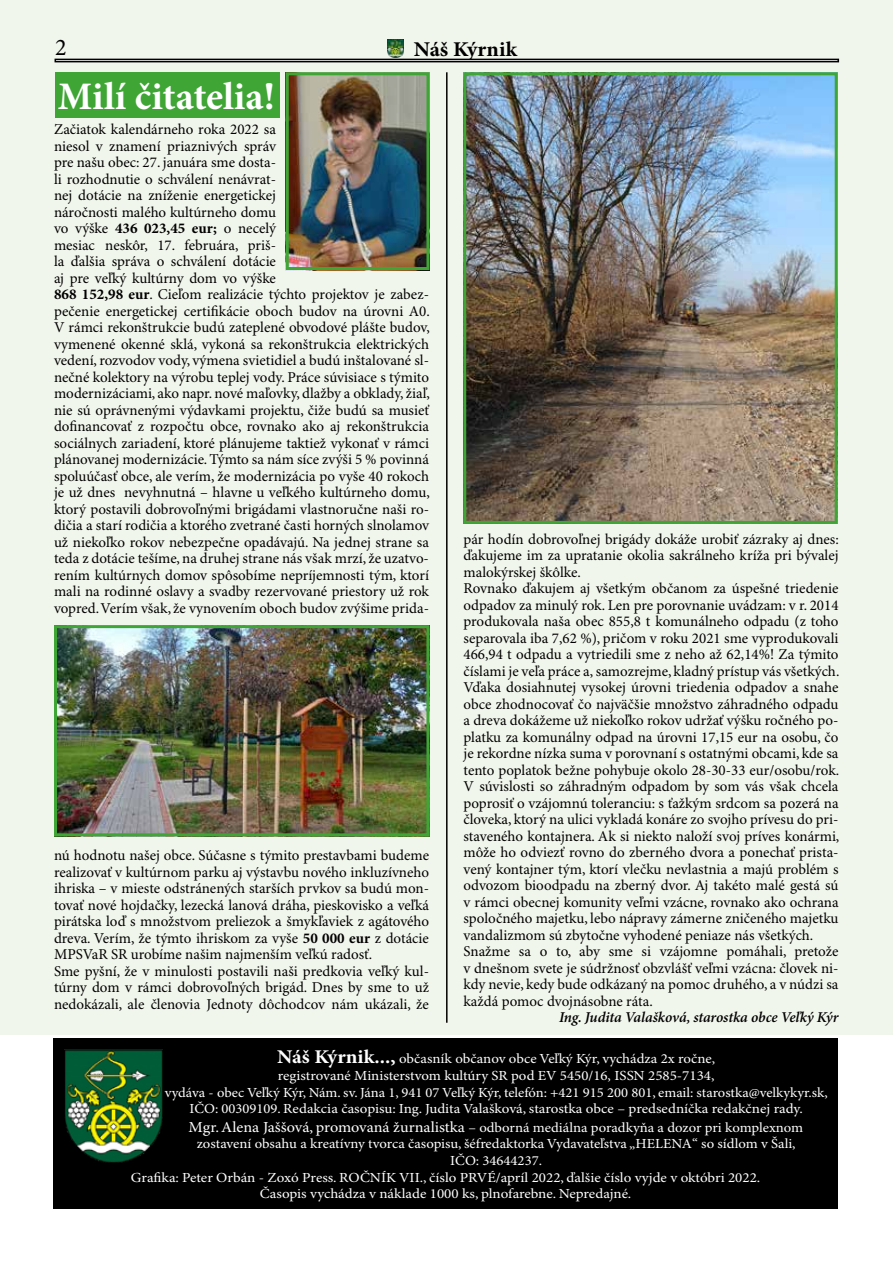
<style>
.page{position:relative;width:893px;height:1263px;background:#fff}
.page>*{position:absolute;margin:0;border:0;box-sizing:border-box;transform-origin:0 0}
.t1{font:700 39px "Minion Pro";color:#fff}
.t2{font:24px "Minion Pro";color:#000}
.t3{font:700 21px "Minion Pro";color:#000;scale:1.05 1}
.t4{font:15px/16.5px "Minion Pro";color:#000}
.t5{font:italic 600 15px "Minion Pro";letter-spacing:-.01em;color:#000}
.t6{font:13.95px/16.6px "Minion Pro";color:#fff;text-align:center;scale:1.07 1}
.t7{font:13.95px "Minion Pro";color:#fff;scale:1.06 1}
.t8{font:13.95px "Minion Pro";color:#fff;scale:1.08 1}
.s1{font-weight:700}
.s2{font-weight:700;font-size:19.5px}
.s3{font-size:15.3px}
</style>
<div class="page">
<div style="left:0;top:0;width:893px;height:1035px;background:#f1f6ec"></div>
<img style="left:290px;top:76px;width:135px;height:190px">
<div style="left:286px;top:72px;width:143px;height:198px;border:3px solid #3fa535"></div>
<div style="left:55px;top:72px;width:225px;height:46px;background:#3fa535"></div>
<img style="left:58px;top:629px;width:367px;height:203px">
<div style="left:54px;top:625px;width:375px;height:211px;border:3px solid #3fa535"></div>
<img style="left:467px;top:76px;width:367px;height:444px">
<div style="left:463px;top:72px;width:375px;height:452px;border:3px solid #3fa535"></div>
<div style="left:53px;top:1038px;width:785px;height:171px;background:#000"></div>
<img style="left:65px;top:1050px;width:97px;height:113px">
<hr style="left:446px;top:72px;width:2px;height:951px;background:#000">
<div style="left:55px;top:59px;width:784px;height:3px;border:2px solid #000"></div>
<img style="left:388px;top:39px;width:15px;height:18px">
<h2 class="t2" style="left:55px;top:33px;width:13px">2</h2>
<h3 class="t3" style="left:414px;top:37px;width:100px">Náš Kýrnik</h3>
<h1 class="t1" style="left:58px;top:74px;width:219px">Milí čitatelia!</h1>
<p class="t4" style="left:54px;top:122px;width:377px">Začiatok kalendárneho roka 2022 sa<br>niesol v znamení priaznivých správ<br>pre našu obec: 27. januára sme dosta-<br>li rozhodnutie o schválení nenávrat-<br>nej dotácie na zníženie energetickej<br>náročnosti malého kultúrneho domu<br>vo výške <span class="s1">436 023,45 eur;</span> o necelý<br>mesiac neskôr, 17. februára, priš-<br>la ďalšia správa o schválení dotácie<br>aj pre veľký kultúrny dom vo výške<br><span class="s1">868 152,98 eur</span>. Cieľom realizácie týchto projektov je zabez&shy;pečenie energetickej certifikácie oboch budov na úrovni A0.<br>V rámci rekonštrukcie budú zateplené obvodové plášte budov, vymenené okenné sklá, vykoná sa rekonštrukcia elektrických vedení, rozvodov vody, výmena svietidiel a budú inštalované sl&shy;nečné kolektory na výrobu teplej vody. Práce súvisiace s týmito modernizáciami, ako napr. nové maľovky, dlažby a obklady, žiaľ, nie sú oprávnenými výdavkami projektu, čiže budú sa musieť dofinancovať z rozpočtu obce, rovnako ako aj rekonštrukcia sociálnych zariadení, ktoré plánujeme taktiež vykonať v rámci plánovanej modernizácie. Týmto sa nám síce zvýši 5 % povinná spoluúčasť obce, ale verím, že modernizácia po vyše 40 rokoch je už dnes nevyhnutná – hlavne u veľkého kultúrneho domu, ktorý postavili dobrovoľnými brigádami vlastnoručne naši ro&shy;dičia a starí rodičia a ktorého zvetrané časti horných slnolamov už niekoľko rokov nebezpečne opadávajú. Na jednej strane sa teda z dotácie tešíme, na druhej strane nás však mrzí, že uzatvo&shy;rením kultúrnych domov spôsobíme nepríjemnosti tým, ktorí mali na rodinné oslavy a svadby rezervované priestory už rok vopred. Verím však, že vynovením oboch budov zvýšime prida-</p>
<p class="t4" style="left:54px;top:848px;width:377px">nú hodnotu našej obce. Súčasne s týmito prestavbami budeme realizovať v kultúrnom parku aj výstavbu nového inkluzívneho ihriska – v mieste odstránených starších prvkov sa budú mon&shy;tovať nové hojdačky, lezecká lanová dráha, pieskovisko a veľká pirátska loď s množstvom preliezok a šmykľaviek z agátového dreva. Verím, že týmto ihriskom za vyše <span class="s1">50 000 eur</span> z dotácie MPSVaR SR urobíme našim najmenším veľkú radosť.<br>Sme pyšní, že v minulosti postavili naši predkovia veľký kul&shy;túrny dom v rámci dobrovoľných brigád. Dnes by sme to už nedokázali, ale členovia Jednoty dôchodcov nám ukázali, že</p>
<p class="t4" style="left:463px;top:531px;width:377px">pár hodín dobrovoľnej brigády dokáže urobiť zázraky aj dnes: ďakujeme im za upratanie okolia sakrálneho kríža pri bývalej malokýrskej škôlke.<br>Rovnako ďakujem aj všetkým občanom za úspešné triedenie odpadov za minulý rok. Len pre porovnanie uvádzam: v r. 2014 produkovala naša obec 855,8 t komunálneho odpadu (z toho separovala iba 7,62 %), pričom v roku 2021 sme vyprodukovali 466,94 t odpadu a vytriedili sme z neho až 62,14%! Za týmito číslami je veľa práce a, samozrejme, kladný prístup vás všetkých.<br>Vďaka dosiahnutej vysokej úrovni triedenia odpadov a snahe obce zhodnocovať čo najväčšie množstvo záhradného odpadu a dreva dokážeme už niekoľko rokov udržať výšku ročného po&shy;platku za komunálny odpad na úrovni 17,15 eur na osobu, čo je rekordne nízka suma v porovnaní s ostatnými obcami, kde sa tento poplatok bežne pohybuje okolo 28-30-33 eur/osobu/rok.<br>V súvislosti so záhradným odpadom by som vás však chcela poprosiť o vzájomnú toleranciu: s ťažkým srdcom sa pozerá na človeka, ktorý na ulici vykladá konáre zo svojho prívesu do pri&shy;staveného kontajnera. Ak si niekto naloží svoj príves konármi, môže ho odviezť rovno do zberného dvora a ponechať prista&shy;vený kontajner tým, ktorí vlečku nevlastnia a majú problém s odvozom bioodpadu na zberný dvor. Aj takéto malé gestá sú v rámci obecnej komunity veľmi vzácne, rovnako ako ochrana spoločného majetku, lebo nápravy zámerne zničeného majetku vandalizmom sú zbytočne vyhodené peniaze nás všetkých.<br>Snažme sa o to, aby sme si vzájomne pomáhali, pretože v dnešnom svete je súdržnosť obzvlášť veľmi vzácna: človek ni&shy;kdy nevie, kedy bude odkázaný na pomoc druhého, a v núdzi sa každá pomoc dvojnásobne ráta.</p>
<p class="t5" style="left:559px;top:1008px;width:281px">Ing. Judita Valašková, starostka obce Veľký Kýr</p>
<p class="t6" style="left:165px;top:1051px;width:621px"><span class="s2">Náš Kýrnik...,</span> občasník občanov obce Veľký Kýr, vychádza 2x ročne,<br>registrované Ministerstvom kultúry SR pod EV 5450/16, ISSN 2585-7134,<br>vydáva - obec Veľký Kýr, Nám. sv. Jána 1, 941 07 Veľký Kýr, telefón: +421 915 200 801, email: starostka@velkykyr.sk, IČO: 00309109. Redakcia časopisu: Ing. Judita Valašková, starostka obce – predsedníčka redakčnej rady.</p>
<p class="t7" style="left:188px;top:1119px;width:582px"><span class="s3">Mgr. Alena Jaššová, promovaná žurnalistka</span> – odborná mediálna poradkyňa a dozor pri komplexnom</p>
<p class="t7" style="left:197px;top:1135px;width:566px">zostavení obsahu a kreatívny tvorca časopisu, šéfredaktorka Vydavateľstva „HELENA“ so sídlom v Šali,</p>
<p class="t7" style="left:450px;top:1152px;width:88px">IČO: 34644237.</p>
<p class="t8" style="left:131px;top:1169px;width:584px">Grafika: Peter Orbán - Zoxó Press. ROČNÍK VII., číslo PRVÉ/apríl 2022, ďalšie číslo vyjde v októbri 2022.</p>
<p class="t8" style="left:260px;top:1185px;width:346px">Časopis vychádza v náklade 1000 ks, plnofarebne. Nepredajné.</p>
</div>
